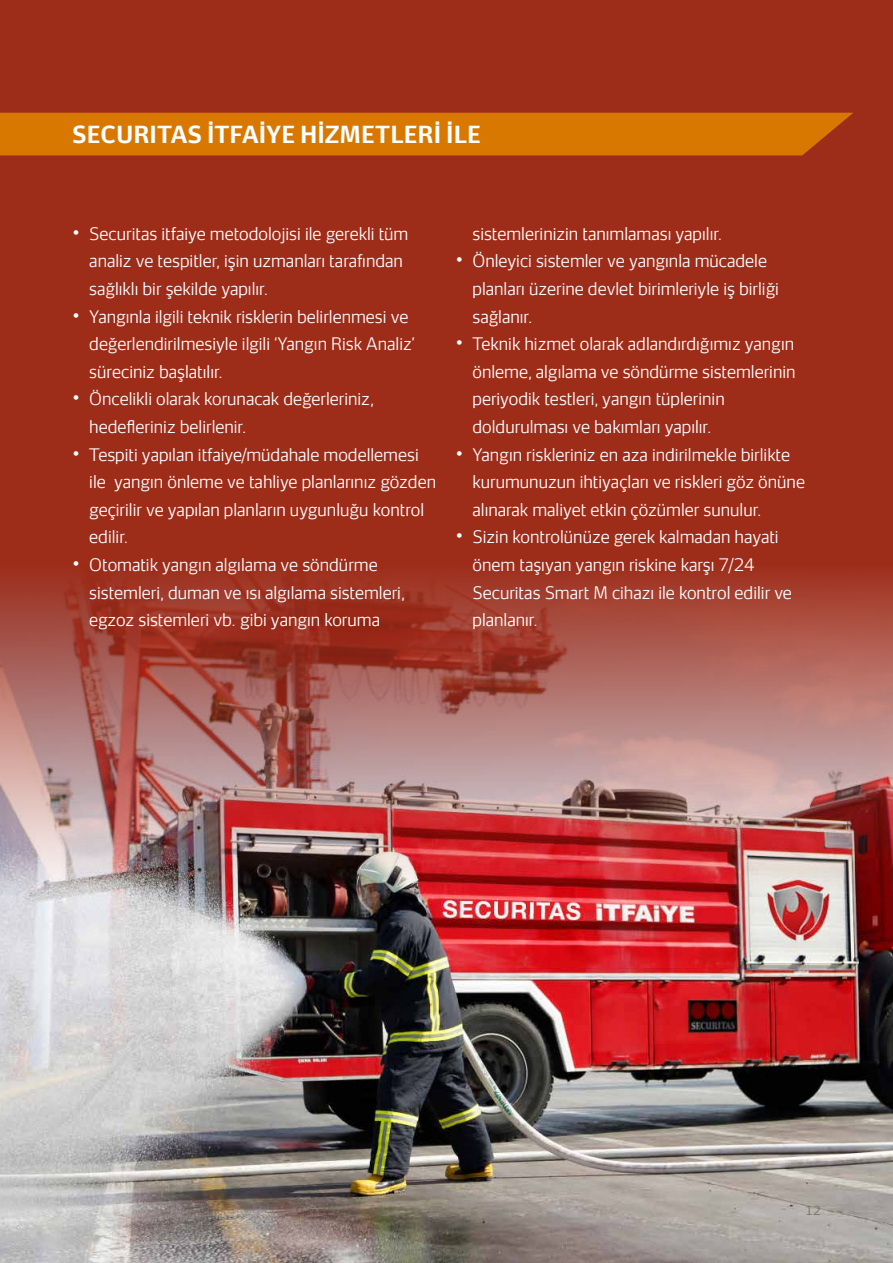
<style>
.page{position:relative;width:893px;height:1263px;background:#fff}
.page>*{position:absolute;margin:0;border:0;box-sizing:border-box;transform-origin:0 0}
.t1{font:700 22.5px "Securitas Sans TT";color:#fff}
.t2{font:300 16.5px/27.6px "Securitas Sans TT";color:#fff}
.t3{font:300 12px "Securitas Sans TT";color:#706f6f}
.s1{font-weight:700;font-size:21px}
</style>
<div class="page">
<img style="left:0;top:0;width:893px;height:1263px">
<div style="left:0;top:113px;width:853px;height:42px;background:#d87800"></div>
<h1 class="t1" style="left:72px;top:115px;width:410px">SECURITAS İTFAIYE HIZMETLERI I LE</h1>
<p class="t2" style="left:89px;top:218px;width:321px;text-indent:-17px"><span class="s1">•</span> Securitas itfaiye metodolojisi ile gerekli tüm analiz ve tespitler, işin uzmanları tarafından sağlıklı bir şekilde yapılır.</p>
<p class="t2" style="left:89px;top:301px;width:327px;text-indent:-17px"><span class="s1">•</span> Yangınla ilgili teknik risklerin belirlenmesi ve değerlendirilmesiyle ilgili ‘Yangın Risk Analiz’ süreciniz başlatılır.</p>
<p class="t2" style="left:89px;top:383px;width:286px;text-indent:-17px"><span class="s1">•</span> Öncelikli olarak korunacak değerleriniz, hedefleriniz belirlenir.</p>
<p class="t2" style="left:89px;top:439px;width:348px;text-indent:-17px"><span class="s1">•</span> Tespiti yapılan itfaiye/müdahale modellemesi ile yangın önleme ve tahliye planlarınız gözden geçirilir ve yapılan planların uygunluğu kontrol edilir.</p>
<p class="t2" style="left:89px;top:549px;width:317px;text-indent:-17px"><span class="s1">•</span> Otomatik yangın algılama ve söndürme sistemleri, duman ve ısı algılama sistemleri, egzoz sistemleri vb. gibi yangın koruma</p>
<p class="t2" style="left:472px;top:218px;width:251px">sistemlerinizin tanımlaması yapılır.</p>
<p class="t2" style="left:472px;top:245px;width:308px;text-indent:-17px"><span class="s1">•</span> Önleyici sistemler ve yangınla mücadele planları üzerine devlet birimleriyle iş birliği sağlanır.</p>
<p class="t2" style="left:472px;top:328px;width:325px;text-indent:-17px"><span class="s1">•</span> Teknik hizmet olarak adlandırdığımız yangın önleme, algılama ve söndürme sistemlerinin periyodik testleri, yangın tüplerinin doldurulması ve bakımları yapılır.</p>
<p class="t2" style="left:472px;top:439px;width:334px;text-indent:-17px"><span class="s1">•</span> Yangın riskleriniz en aza indirilmekle birlikte kurumunuzun ihtiyaçları ve riskleri göz önüne alınarak maliyet etkin çözümler sunulur.</p>
<p class="t2" style="left:472px;top:521px;width:321px;text-indent:-17px"><span class="s1">•</span> Sizin kontrolünüze gerek kalmadan hayati önem taşıyan yangın riskine karşı 7/24<br>Securitas Smart M cihazı ile kontrol edilir ve planlanır.</p>
<p class="t3" style="left:805px;top:1201px;width:17px">12</p>
</div>
